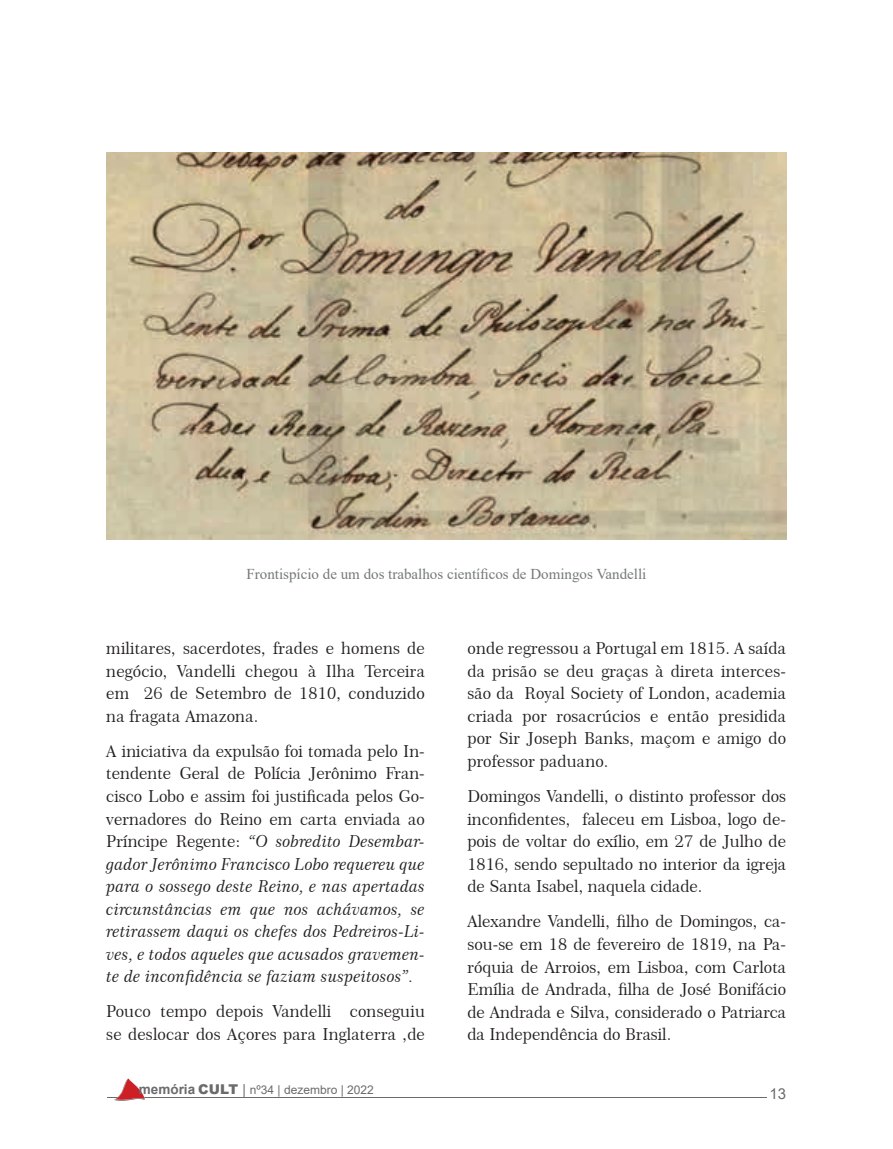
<style>
.page{position:relative;width:893px;height:1149px;background:#fff}
.page>*{position:absolute;margin:0;border:0;box-sizing:border-box;transform-origin:0 0}
.t1{font:16.5px/22.5px "Century 751 BT Roman No 2 B";letter-spacing:.01em;color:#231f20;text-align:justify}
.t2{font:16.5px/22.5px "Century 751 BT No 2 Italic B";color:#231f20;text-align:justify}
.t3{font:15px "Times New Roman";color:#75797b}
.t4{font:15px "Arial";color:#6b6b6e}
.t5{font:700 13.5px "Arial";color:#6b6b6e}
.t6{font:12px "Arial";color:#6b6b6e}
.s1{font-family:"Century 751 BT Roman No 2 B"}
.s2{font-weight:900}
.s3{font-size:13.5px}
</style>
<div class="page">
<hr style="left:107px;top:1096px;width:660px;height:1px;background:#6b6b6e">
<svg style="left:115px;top:1078px;width:30px;height:22px"></svg>
<img style="left:106px;top:152px;width:680px;height:387px">
<p class="t3" style="left:247px;top:563px;width:401px">Frontispício de um dos trabalhos científicos de Domingos Vandelli</p>
<p class="t1" style="left:106px;top:636px;width:320px">militares, sacerdotes, frades e homens de negócio, Vandelli chegou à Ilha Terceira em 26 de Setembro de 1810, conduzido na fragata Amazona.</p>
<p class="t1" style="left:106px;top:739px;width:320px">A iniciativa da expulsão foi tomada pelo In&shy;tendente Geral de Polícia Jerônimo Fran&shy;cisco Lobo e assim foi justificada pelos Go&shy;vernadores do Reino em carta enviada ao</p>
<p class="t2" style="left:106px;top:829px;width:320px"><span class="s1">Príncipe Regente:</span> “O sobredito Desembar&shy;gador Jerônimo Francisco Lobo requereu que para o sossego deste Reino, e nas apertadas circunstâncias em que nos achávamos, se retirassem daqui os chefes dos Pedreiros-Li&shy;ves, e todos aqueles que acusados gravemen&shy;te de inconfidência se faziam suspeitosos”.</p>
<p class="t1" style="left:106px;top:999px;width:320px">Pouco tempo depois Vandelli conseguiu se deslocar dos Açores para Inglaterra ,de</p>
<p class="t1" style="left:467px;top:636px;width:320px">onde regressou a Portugal em 1815. A saída da prisão se deu graças à direta interces&shy;são da Royal Society of London, academia criada por rosacrúcios e então presidida por Sir Joseph Banks, maçom e amigo do professor paduano.</p>
<p class="t1" style="left:467px;top:784px;width:320px">Domingos Vandelli, o distinto professor dos inconfidentes, faleceu em Lisboa, logo de&shy;pois de voltar do exílio, em 27 de Julho de 1816, sendo sepultado no interior da igreja de Santa Isabel, naquela cidade.</p>
<p class="t1" style="left:467px;top:909px;width:320px">Alexandre Vandelli, filho de Domingos, ca&shy;sou-se em 18 de fevereiro de 1819, na Pa&shy;róquia de Arroios, em Lisboa, com Carlota Emília de Andrada, filha de José Bonifácio de Andrada e Silva, considerado o Patriarca da Independência do Brasil.</p>
<p class="t5" style="left:139px;top:1078px;width:101px">memória <span class="s2">CULT</span></p>
<p class="t4" style="left:769px;top:1082px;width:18px">13</p>
<p class="t6" style="left:243px;top:1080px;width:133px"><span class="s3">|</span> nº34 | dezembro | 2022</p>
</div>
